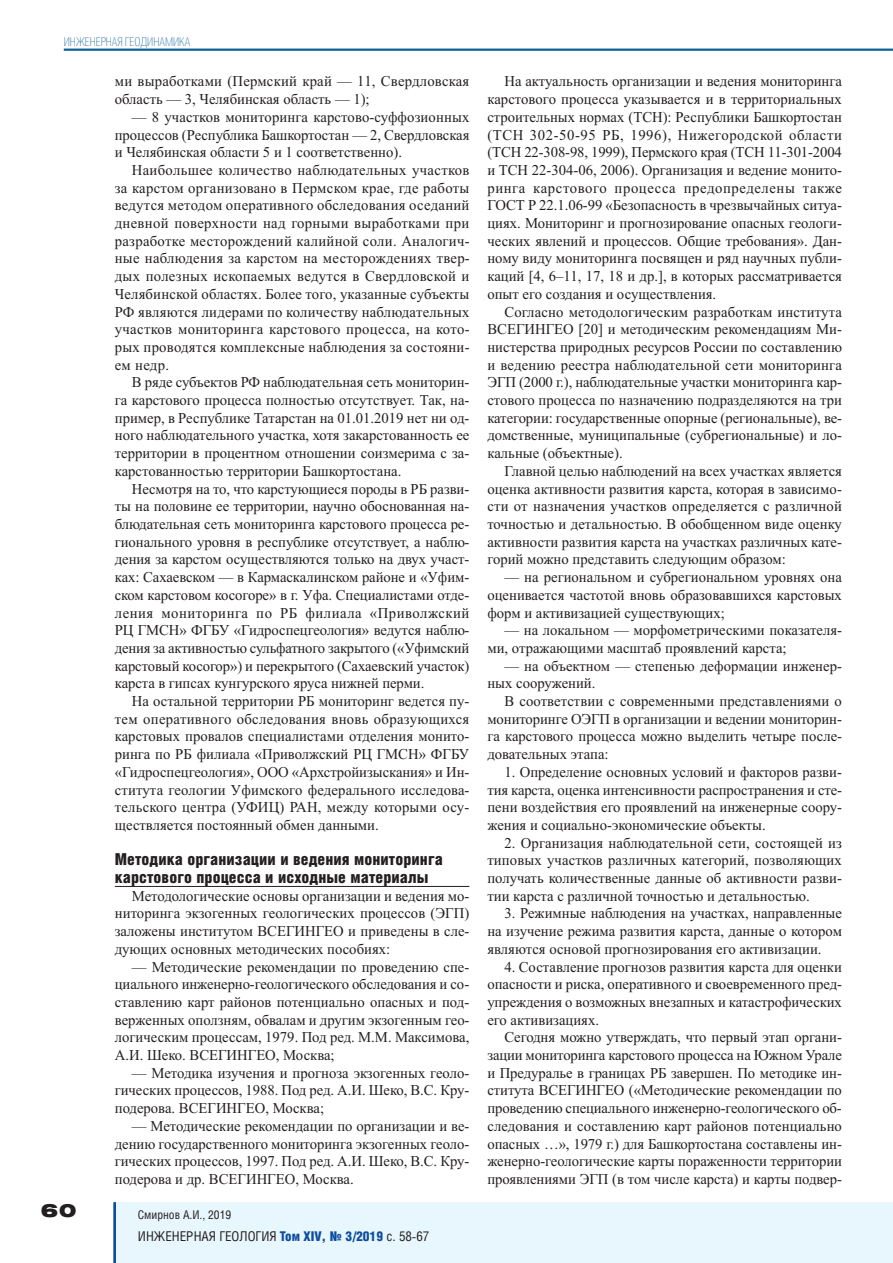
<style>
.page{position:relative;width:893px;height:1263px;background:#fff}
.page>*{position:absolute;margin:0;border:0;box-sizing:border-box;transform-origin:0 0}
.t1{font:900 18px "Helios Ext";color:#231f20}
.t2{font:900 16.5px/17.7px "Helios Cond";letter-spacing:.005em;color:#231f20}
.t3{font:15px/17.7px "Times New Roman";color:#231f20;text-align:justify}
.t4{font:13.5px "Helios Cond";color:#231f20}
.t5{font:100 12px "Helios Cond";color:#0c619d}
.t6{font:12px "Helios Cond";color:#231f20}
.s1{font-weight:900;color:#0d4d9f}
</style>
<div class="page">
<hr style="left:64px;top:49px;width:829px;height:2px;background:#0c619d">
<hr style="left:113px;top:1202px;width:3px;height:61px;background:#0d4d9f">
<div style="left:116px;top:1202px;width:777px;height:61px;background:#e8f6fd"></div>
<hr style="left:115px;top:886px;width:354px;height:1px;background:#231f20">
<p class="t5" style="left:64px;top:37px;width:128px">ИНЖЕНЕРНАЯ ГЕОДИНАМИКА</p>
<p class="t1" style="left:41px;top:1203px;width:37px">60</p>
<p class="t3" style="left:115px;top:74px;width:356px">ми выработками (Пермский край — 11, Свердловская область — 3, Челябинская область — 1);</p>
<p class="t3" style="left:115px;top:109px;width:356px;text-indent:17px">— 8 участков мониторинга карстово-суффозионных процессов (Республика Башкортостан — 2, Свердловская и Челябинская области 5 и 1 соответственно).</p>
<p class="t3" style="left:115px;top:162px;width:356px;text-indent:17px">Наибольшее количество наблюдательных участков за карстом организовано в Пермском крае, где работы ведутся методом оперативного обследования оседаний дневной поверхности над горными выработками при разработке месторождений калийной соли. Аналогич&shy;ные наблюдения за карстом на месторождениях твер&shy;дых полезных ископаемых ведутся в Свердловской и Челябинской областях. Более того, указанные субъекты РФ являются лидерами по количеству наблюдательных участков мониторинга карстового процесса, на кото&shy;рых проводятся комплексные наблюдения за состояни&shy;ем недр.</p>
<p class="t3" style="left:115px;top:375px;width:356px;text-indent:17px">В ряде субъектов РФ наблюдательная сеть мониторин&shy;га карстового процесса полностью отсутствует. Так, на&shy;пример, в Республике Татарстан на 01.01.2019 нет ни од&shy;ного наблюдательного участка, хотя закарстованность ее территории в процентном отношении соизмерима с за&shy;карстованностью территории Башкортостана.</p>
<p class="t3" style="left:115px;top:481px;width:356px;text-indent:17px">Несмотря на то, что карстующиеся породы в РБ разви&shy;ты на половине ее территории, научно обоснованная на&shy;блюдательная сеть мониторинга карстового процесса ре&shy;гионального уровня в республике отсутствует, а наблю&shy;дения за карстом осуществляются только на двух участ&shy;ках: Сахаевском — в Кармаскалинском районе и «Уфим&shy;ском карстовом косогоре» в г. Уфа. Специалистами отде&shy;ления мониторинга по РБ филиала «Приволжский РЦ ГМСН» ФГБУ «Гидроспецгеология» ведутся наблю&shy;дения за активностью сульфатного закрытого («Уфимский карстовый косогор») и перекрытого (Сахаевский участок) карста в гипсах кунгурского яруса нижней перми.</p>
<p class="t3" style="left:115px;top:693px;width:356px;text-indent:17px">На остальной территории РБ мониторинг ведется пу&shy;тем оперативного обследования вновь образующихся карстовых провалов специалистами отделения монито&shy;ринга по РБ филиала «Приволжский РЦ ГМСН» ФГБУ «Гидроспецгеология», ООО «Архстройизыскания» и Ин&shy;ститута геологии Уфимского федерального исследова&shy;тельского центра (УФИЦ) РАН, между которыми осу&shy;ществляется постоянный обмен данными.</p>
<p class="t2" style="left:115px;top:852px;width:330px">Методика организации и ведения мониторинга карстового процесса и исходные материалы</p>
<p class="t3" style="left:115px;top:888px;width:356px;text-indent:17px">Методологические основы организации и ведения мо&shy;ниторинга экзогенных геологических процессов (ЭГП) заложены институтом ВСЕГИНГЕО и приведены в сле&shy;дующих основных методических пособиях:</p>
<p class="t3" style="left:115px;top:959px;width:356px;text-indent:17px">— Методические рекомендации по проведению спе&shy;циального инженерно-геологического обследования и со&shy;ставлению карт районов потенциально опасных и под&shy;верженных оползням, обвалам и другим экзогенным гео&shy;логическим процессам, 1979. Под ред. М.М. Максимова, А.И. Шеко. ВСЕГИНГЕО, Москва;</p>
<p class="t3" style="left:115px;top:1065px;width:356px;text-indent:17px">— Методика изучения и прогноза экзогенных геоло&shy;гических процессов, 1988. Под ред. А.И. Шеко, В.С. Кру&shy;подерова. ВСЕГИНГЕО, Москва;</p>
<p class="t3" style="left:115px;top:1118px;width:356px;text-indent:17px">— Методические рекомендации по организации и ве&shy;дению государственного мониторинга экзогенных геоло&shy;гических процессов, 1997. Под ред. А.И. Шеко, В.С. Кру&shy;подерова и др. ВСЕГИНГЕО, Москва.</p>
<p class="t6" style="left:138px;top:1210px;width:95px">Смирнов А.И., 2019</p>
<p class="t4" style="left:138px;top:1231px;width:293px">ИНЖЕНЕРНАЯ ГЕОЛОГИЯ <span class="s1">Том XIV, № 3/2019</span> c. 58-67</p>
<p class="t3" style="left:487px;top:74px;width:356px;text-indent:17px">На актуальность организации и ведения мониторинга карстового процесса указывается и в территориальных строительных нормах (ТСН): Республики Башкортостан (ТСН 302-50-95 РБ, 1996), Нижегородской области (ТСН 22-308-98, 1999), Пермского края (ТСН 11-301-2004 и ТСН 22-304-06, 2006). Организация и ведение монито&shy;ринга карстового процесса предопределены также ГОСТ Р 22.1.06-99 «Безопасность в чрезвычайных ситуа&shy;циях. Мониторинг и прогнозирование опасных геологи&shy;ческих явлений и процессов. Общие требования». Дан&shy;ному виду мониторинга посвящен и ряд научных публи&shy;каций [4, 6–11, 17, 18 и др.], в которых рассматривается опыт его создания и осуществления.</p>
<p class="t3" style="left:487px;top:304px;width:356px;text-indent:17px">Согласно методологическим разработкам института ВСЕГИНГЕО [20] и методическим рекомендациям Ми&shy;нистерства природных ресурсов России по составлению и ведению реестра наблюдательной сети мониторинга ЭГП (2000 г.), наблюдательные участки мониторинга кар&shy;стового процесса по назначению подразделяются на три категории: государственные опорные (региональные), ве&shy;домственные, муниципальные (субрегиональные) и ло&shy;кальные (объектные).</p>
<p class="t3" style="left:487px;top:463px;width:356px;text-indent:17px">Главной целью наблюдений на всех участках является оценка активности развития карста, которая в зависимо&shy;сти от назначения участков определяется с различной точностью и детальностью. В обобщенном виде оценку активности развития карста на участках различных кате&shy;горий можно представить следующим образом:</p>
<p class="t3" style="left:487px;top:570px;width:356px;text-indent:17px">— на региональном и субрегиональном уровнях она оценивается частотой вновь образовавшихся карстовых форм и активизацией существующих;</p>
<p class="t3" style="left:487px;top:623px;width:356px;text-indent:17px">— на локальном — морфометрическими показателя&shy;ми, отражающими масштаб проявлений карста;</p>
<p class="t3" style="left:487px;top:658px;width:356px;text-indent:17px">— на объектном — степенью деформации инженер&shy;ных сооружений.</p>
<p class="t3" style="left:487px;top:693px;width:356px;text-indent:17px">В соответствии с современными представлениями о мониторинге ОЭГП в организации и ведении мониторин&shy;га карстового процесса можно выделить четыре после&shy;довательных этапа:</p>
<p class="t3" style="left:487px;top:764px;width:356px;text-indent:17px">1. Определение основных условий и факторов разви&shy;тия карста, оценка интенсивности распространения и сте&shy;пени воздействия его проявлений на инженерные соору&shy;жения и социально-экономические объекты.</p>
<p class="t3" style="left:487px;top:835px;width:356px;text-indent:17px">2. Организация наблюдательной сети, состоящей из типовых участков различных категорий, позволяющих получать количественные данные об активности разви&shy;тии карста с различной точностью и детальностью.</p>
<p class="t3" style="left:487px;top:906px;width:356px;text-indent:17px">3. Режимные наблюдения на участках, направленные на изучение режима развития карста, данные о котором являются основой прогнозирования его активизации.</p>
<p class="t3" style="left:487px;top:959px;width:356px;text-indent:17px">4. Составление прогнозов развития карста для оценки опасности и риска, оперативного и своевременного пред&shy;упреждения о возможных внезапных и катастрофических его активизациях.</p>
<p class="t3" style="left:487px;top:1030px;width:356px;text-indent:17px">Сегодня можно утверждать, что первый этап органи&shy;зации мониторинга карстового процесса на Южном Урале и Предуралье в границах РБ завершен. По методике ин&shy;ститута ВСЕГИНГЕО («Методические рекомендации по проведению специального инженерно-геологического об&shy;следования и составлению карт районов потенциально опасных …», 1979 г.) для Башкортостана составлены ин&shy;женерно-геологические карты пораженности территории проявлениями ЭГП (в том числе карста) и карты подвер-</p>
</div>
